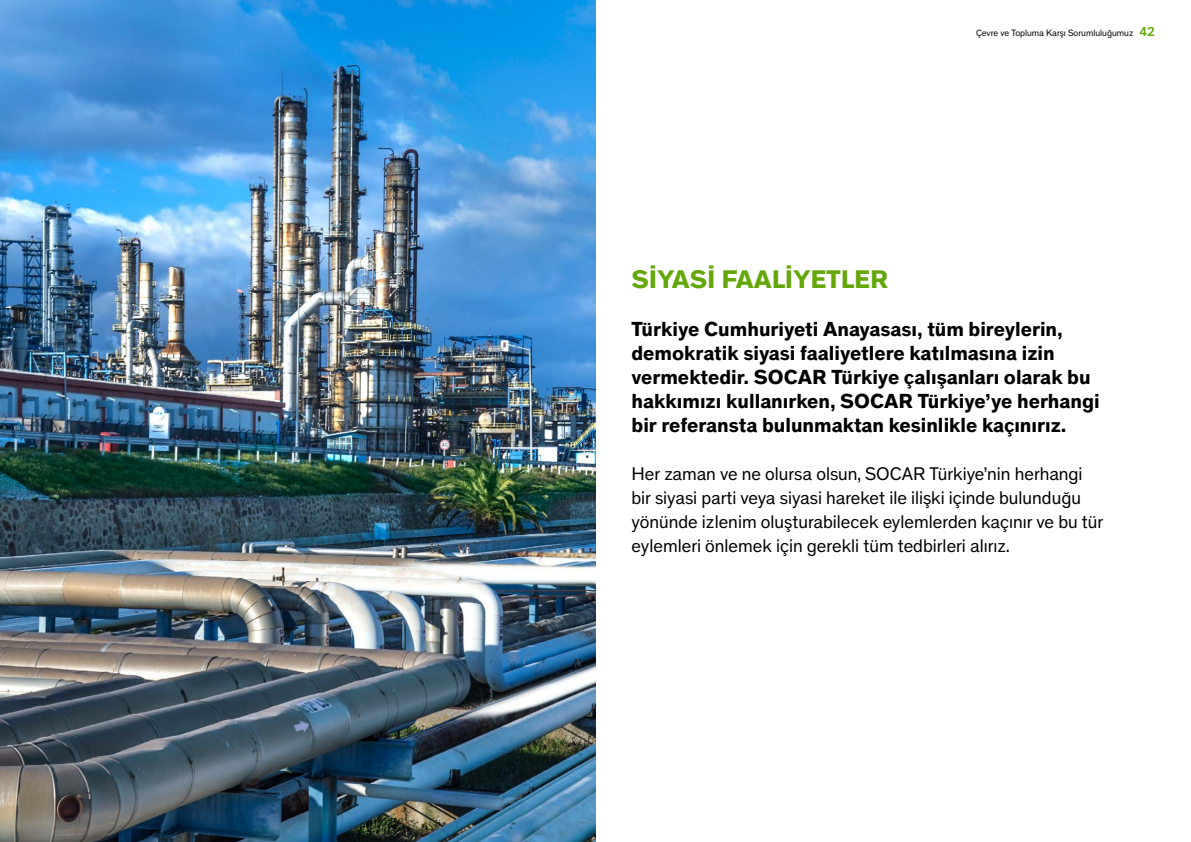
<style>
.page{position:relative;width:1191px;height:842px;background:#fff}
.page>*{position:absolute;margin:0;border:0;box-sizing:border-box;transform-origin:0 0}
.t1{font:700 25px "SOCAR";color:#64a70b}
.t2{font:700 20px/24px "SOCAR";color:#000}
.t3{font:18px/24px "SOCAR";color:#000}
.t4{font:9px "SOCAR";color:#000}
.s1{font-weight:500;font-size:13px;color:#64a70b}
</style>
<div class="page">
<img style="left:0;top:0;width:595px;height:842px">
<p class="t4" style="left:976px;top:28px;width:180px">Çevre ve Topluma Karşı Sorumluluğumuz <span class="s1">42</span></p>
<p class="t1" style="left:631px;top:265px;width:258px">SİYASİ FAALİYETLER</p>
<p class="t2" style="left:631px;top:317px;width:470px">Türkiye Cumhuriyeti Anayasası, tüm bireylerin, demokratik siyasi faaliyetlere katılmasına izin vermektedir. SOCAR Türkiye çalışanları olarak bu hakkımızı kullanırken, SOCAR Türkiye’ye herhangi bir referansta bulunmaktan kesinlikle kaçınırız.</p>
<p class="t3" style="left:631px;top:462px;width:473px">Her zaman ve ne olursa olsun, SOCAR Türkiye’nin herhangi bir siyasi parti veya siyasi hareket ile ilişki içinde bulunduğu yönünde izlenim oluşturabilecek eylemlerden kaçınır ve bu tür eylemleri önlemek için gerekli tüm tedbirleri alırız.</p>
</div>
